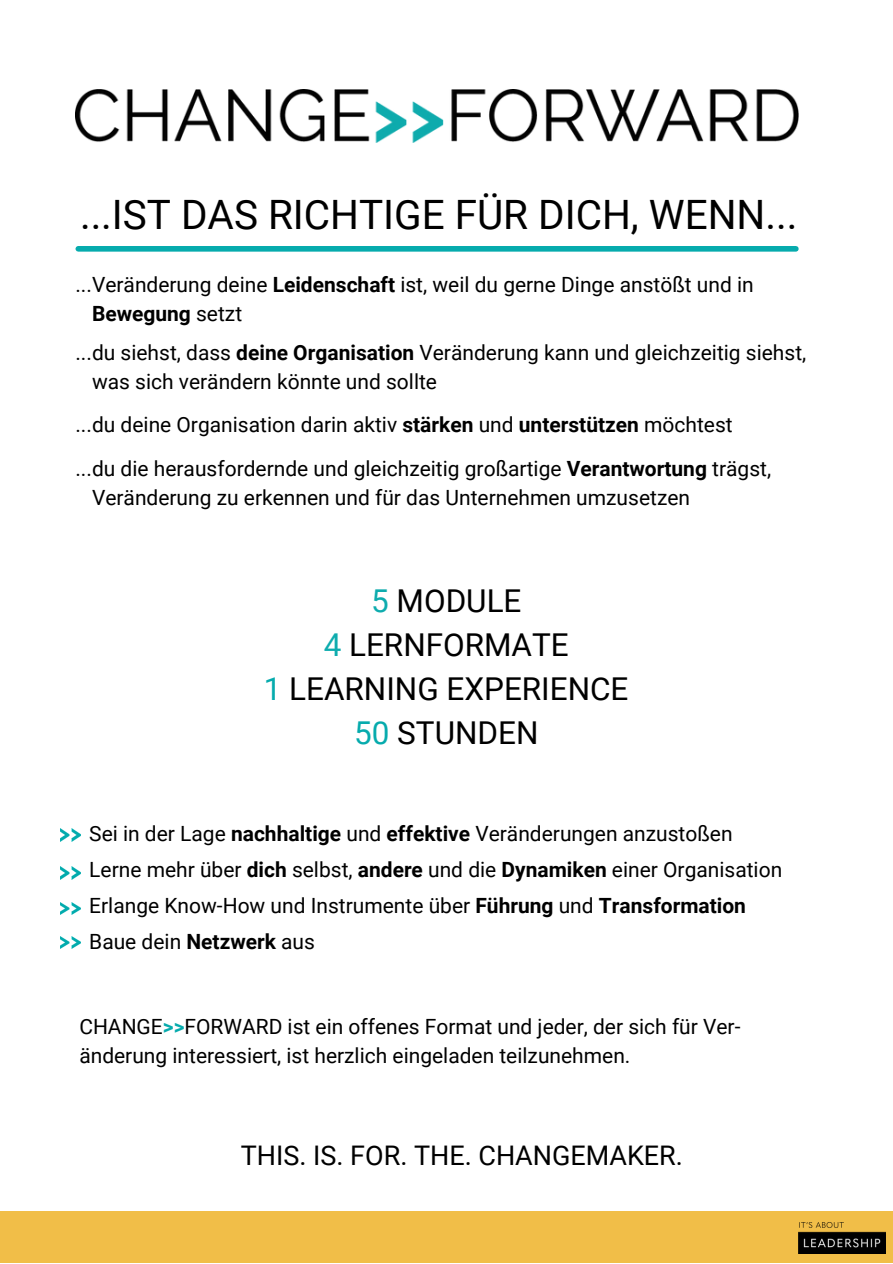
<style>
.page{position:relative;width:893px;height:1264px;background:#fff}
.page>*{position:absolute;margin:0;border:0;box-sizing:border-box;transform-origin:0 0}
.t1{font:40.5px "Roboto";color:#000}
.t2{font:31.5px/43.8px "Roboto";color:#000;text-align:center}
.t3{font:27px "Roboto";color:#000}
.t4{font:21px/29.2px "Roboto";color:#000}
.s1{font-weight:700}
.s2{color:#fff}
.s3{color:#0eacae}
.s4{color:#06abad}
.s5{font-weight:700;color:#06abad}
</style>
<div class="page">
<img style="left:75px;top:89px;width:723px;height:53px">
<div style="left:78px;top:246px;width:717px;height:6px;background:#06abad"></div>
<div style="left:0;top:1210px;width:892px;height:52px;background:#f1be48"></div>
<img style="left:60px;top:936px;width:20px;height:12px">
<img style="left:60px;top:828px;width:20px;height:13px">
<img style="left:60px;top:867px;width:20px;height:12px">
<img style="left:60px;top:902px;width:20px;height:12px">
<img style="left:798px;top:1222px;width:87px;height:31px">
<h1 class="t1" style="left:80px;top:191px;width:718px">...IST DAS RICHTIGE FÜR DICH, WENN...</h1>
<p class="t4" style="left:75px;top:270px;width:679px">...Veränderung deine <span class="s1">Leidenschaft</span> ist, weil du gerne Dinge anstößt und in <span class="s2">...</span><span class="s1">Bewegung</span> setzt</p>
<p class="t4" style="left:75px;top:338px;width:732px">...du siehst, dass <span class="s1">deine Organisation</span> Veränderung kann und gleichzeitig siehst, <span class="s2">...</span>was sich verändern könnte und sollte</p>
<p class="t4" style="left:75px;top:403px;width:697px;line-height:43.8px">...du deine Organisation darin aktiv <span class="s1">stärken</span> und <span class="s1">unterstützen</span> möchtest ...du die herausfordernde und gleichzeitig großartige <span class="s1">Verantwortung</span> trägst,</p>
<p class="t4" style="left:75px;top:483px;width:616px"><span class="s2">...</span>Veränderung zu erkennen und für das Unternehmen umzusetzen</p>
<h2 class="t2" style="left:264px;top:579px;width:366px"><span class="s3">5</span> MODULE<br><span class="s3">4</span> LERNFORMATE<br><span class="s4">1</span> LEARNING EXPERIENCE<br><span class="s4">50</span> STUNDEN</h2>
<p class="t4" style="left:89px;top:816px;width:694px;line-height:36px">Sei in der Lage <span class="s1">nachhaltige</span> und <span class="s1">effektive</span> Veränderungen anzustoßen Lerne mehr über <span class="s1">dich</span> selbst, <span class="s1">andere</span> und die <span class="s1">Dynamiken</span> einer Organisation Erlange Know-How und Instrumente über <span class="s1">Führung</span> und <span class="s1">Transformation </span>Baue dein <span class="s1">Netzwerk</span> aus</p>
<p class="t4" style="left:79px;top:1011px;width:662px">CHANGE<span class="s5">&gt;&gt;</span>FORWARD ist ein offenes Format und jeder, der sich für Ver&shy;änderung interessiert, ist herzlich eingeladen teilzunehmen.</p>
<p class="t3" style="left:241px;top:1139px;width:443px">THIS. IS. FOR. THE. CHANGEMAKER.</p>
</div>
